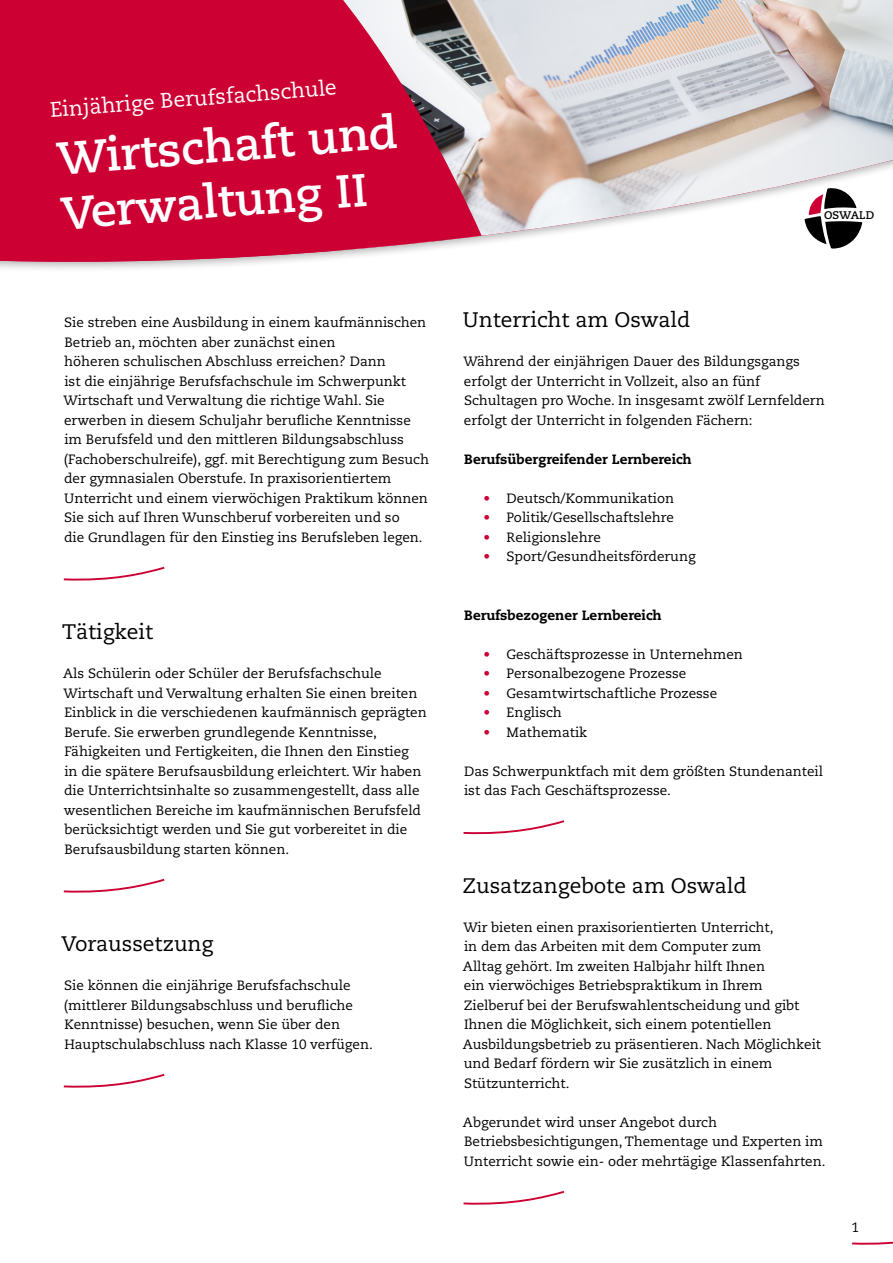
<style>
.page{position:relative;width:893px;height:1263px;background:#fff}
.page>*{position:absolute;margin:0;border:0;box-sizing:border-box;transform-origin:0 0}
.t1{font:700 46.05px/55.2px "Caecilia LT Std";color:#fff}
.t2{font:21px "Caecilia LT Std";color:#000}
.t3{font:21px "Caecilia LT Std";color:#fff}
.t4{font:13.5px/19.5px "Caecilia LT Std";color:#000}
.t5{font:800 13.5px "Caecilia LT Std";color:#000}
.t6{font:700 11.1px "Caecilia LT Std";color:#000}
.s1{color:#c03}
</style>
<div class="page">
<svg style="left:852px;top:1241px;width:41px;height:4px"></svg>
<img style="left:508px;top:0;width:385px;height:240px">
<svg style="left:0;top:0;width:508px;height:269px;background:#cb2950"></svg>
<svg style="left:63px;top:566px;width:102px;height:15px"></svg>
<svg style="left:63px;top:878px;width:102px;height:15px"></svg>
<svg style="left:63px;top:1073px;width:102px;height:15px"></svg>
<svg style="left:463px;top:820px;width:102px;height:15px"></svg>
<svg style="left:463px;top:1191px;width:102px;height:14px"></svg>
<svg style="left:804px;top:188px;width:58px;height:61px"></svg>
<h2 class="t3" style="left:49px;top:96px;width:289px;rotate:-4deg">Einjährige Berufsfachschule</h2>
<h1 class="t1" style="left:55px;top:130px;width:343px;rotate:-4deg">Wirtschaft und<br>Verwaltung II</h1>
<p class="t4" style="left:64px;top:313px;width:367px">Sie streben eine Ausbildung in einem kaufmännischen Betrieb an, möchten aber zunächst einen<br>höheren schulischen Abschluss erreichen? Dann<br>ist die einjährige Berufsfachschule im Schwerpunkt Wirtschaft und Verwaltung die richtige Wahl. Sie erwerben in diesem Schuljahr berufliche Kenntnisse im Berufsfeld und den mittleren Bildungsabschluss (Fachoberschulreife), ggf. mit Berechtigung zum Besuch der gymnasialen Oberstufe. In praxisorientiertem Unterricht und einem vierwöchigen Praktikum können Sie sich auf Ihren Wunschberuf vorbereiten und so<br>die Grundlagen für den Einstieg ins Berufsleben legen.</p>
<h2 class="t2" style="left:62px;top:620px;width:93px">Tätigkeit</h2>
<p class="t4" style="left:63px;top:664px;width:365px">Als Schülerin oder Schüler der Berufsfachschule Wirtschaft und Verwaltung erhalten Sie einen breiten Einblick in die verschiedenen kaufmännisch geprägten Berufe. Sie erwerben grundlegende Kenntnisse, Fähigkeiten und Fertigkeiten, die Ihnen den Einstieg<br>in die spätere Berufsausbildung erleichtert. Wir haben die Unterrichtsinhalte so zusammengestellt, dass alle wesentlichen Bereiche im kaufmännischen Berufsfeld berücksichtigt werden und Sie gut vorbereitet in die Berufsausbildung starten können.</p>
<h2 class="t2" style="left:62px;top:932px;width:153px">Voraussetzung</h2>
<p class="t4" style="left:64px;top:976px;width:310px">Sie können die einjährige Berufsfachschule (mittlerer Bildungsabschluss und berufliche Kenntnisse) besuchen, wenn Sie über den Hauptschulabschluss nach Klasse 10 verfügen.</p>
<p class="t6" style="left:824px;top:208px;width:52px">OSWALD</p>
<h2 class="t2" style="left:463px;top:308px;width:229px">Unterricht am Oswald</h2>
<p class="t4" style="left:463px;top:352px;width:363px">Während der einjährigen Dauer des Bildungsgangs erfolgt der Unterricht in Vollzeit, also an fünf Schultagen pro Woche. In insgesamt zwölf Lernfeldern erfolgt der Unterricht in folgenden Fächern:</p>
<p class="t5" style="left:464px;top:450px;width:229px">Berufsübergreifender Lernbereich</p>
<p class="t4" style="left:483px;top:488px;width:192px"><span class="s1">•</span> Deutsch/Kommunikation</p>
<p class="t4" style="left:483px;top:508px;width:192px"><span class="s1">•</span> Politik/Gesellschaftslehre</p>
<p class="t4" style="left:483px;top:527px;width:119px"><span class="s1">•</span> Religionslehre</p>
<p class="t4" style="left:483px;top:547px;width:214px"><span class="s1">•</span> Sport/Gesundheitsförderung</p>
<p class="t5" style="left:464px;top:606px;width:199px">Berufsbezogener Lernbereich</p>
<p class="t4" style="left:483px;top:644px;width:261px"><span class="s1">•</span> Geschäftsprozesse in Unternehmen</p>
<p class="t4" style="left:483px;top:664px;width:204px"><span class="s1">•</span> Personalbezogene Prozesse</p>
<p class="t4" style="left:483px;top:683px;width:235px"><span class="s1">•</span> Gesamtwirtschaftliche Prozesse</p>
<p class="t4" style="left:483px;top:703px;width:80px"><span class="s1">•</span> Englisch</p>
<p class="t4" style="left:483px;top:722px;width:105px"><span class="s1">•</span> Mathematik</p>
<p class="t4" style="left:464px;top:761px;width:361px">Das Schwerpunktfach mit dem größten Stundenanteil ist das Fach Geschäftsprozesse.</p>
<h2 class="t2" style="left:463px;top:873px;width:286px">Zusatzangebote am Oswald</h2>
<p class="t4" style="left:463px;top:917px;width:360px">Wir bieten einen praxisorientierten Unterricht,<br>in dem das Arbeiten mit dem Computer zum<br>Alltag gehört. Im zweiten Halbjahr hilft Ihnen<br>ein vierwöchiges Betriebspraktikum in Ihrem Zielberuf bei der Berufswahlentscheidung und gibt Ihnen die Möglichkeit, sich einem potentiellen Ausbildungsbetrieb zu präsentieren. Nach Möglichkeit und Bedarf fördern wir Sie zusätzlich in einem Stützunterricht.</p>
<p class="t4" style="left:463px;top:1112px;width:364px">Abgerundet wird unser Angebot durch<br>Betriebsbesichtigungen, Thementage und Experten im<br>Unterricht sowie ein- oder mehrtägige Klassenfahrten.</p>
<p class="t4" style="left:852px;top:1218px;width:9px">1</p>
</div>
